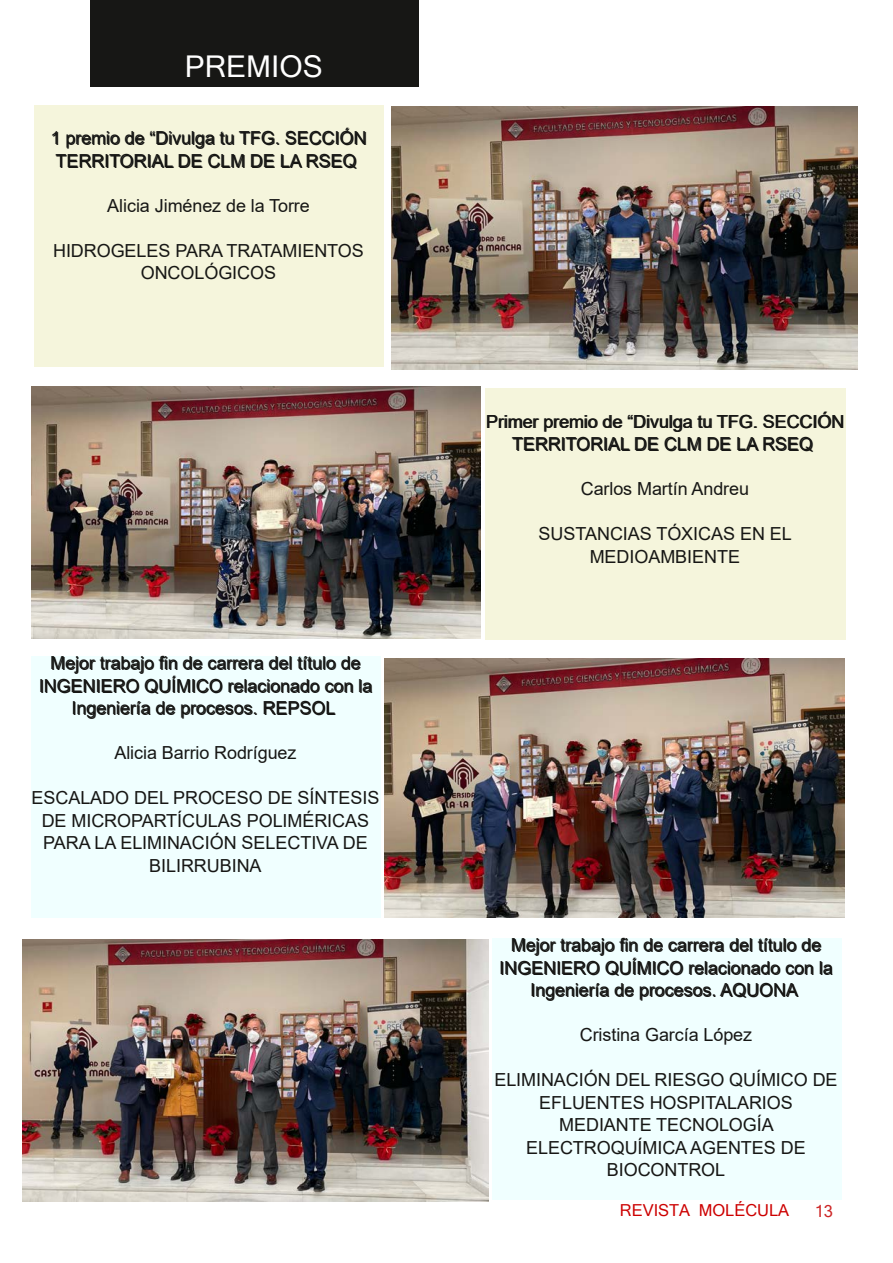
<style>
.page{position:relative;width:893px;height:1263px;background:#fff}
.page>*{position:absolute;margin:0;border:0;box-sizing:border-box;transform-origin:0 0}
.t1{font:30px "Microsoft Sans Serif";color:#fff}
.t2{font:18px/22.5px "Arial";letter-spacing:-.005em;color:#171715;text-align:center}
.t3{font:16.5px "Microsoft Sans Serif";color:#cd0000}
.t4{font:16.5px "Microsoft Sans Serif";color:#cd2626}
</style>
<div class="page">
<div style="left:90px;top:0;width:328px;height:87px;background:#171715"></div>
<div style="left:31px;top:656px;width:350px;height:262px;background:#f0ffff"></div>
<img style="left:32px;top:387px;width:448px;height:252px">
<div style="left:485px;top:389px;width:360px;height:251px;background:#f5f5dc"></div>
<img style="left:385px;top:659px;width:460px;height:259px">
<div style="left:492px;top:938px;width:350px;height:262px;background:#f0ffff"></div>
<img style="left:22px;top:939px;width:467px;height:263px">
<div style="left:34px;top:105px;width:350px;height:262px;background:#f5f5dc"></div>
<img style="left:391px;top:107px;width:467px;height:262px">
<h1 class="t1" style="left:185px;top:49px;width:139px">PREMIOS</h1>
<p class="t2" style="left:51px;top:128px;width:317px;text-align:left">1 premio de “Divulga tu TFG. SECCIÓN<br>TERRITORIAL DE CLM DE LA RSEQ</p>
<p class="t2" style="left:107px;top:194px;width:204px">Alicia Jiménez de la Torre</p>
<p class="t2" style="left:53px;top:239px;width:312px">HIDROGELES PARA TRATAMIENTOS<br>ONCOLÓGICOS</p>
<p class="t2" style="left:39px;top:652px;width:336px">Mejor trabajo fin de carrera del título de<br>INGENIERO QUÍMICO relacionado con la<br>Ingeniería de procesos. REPSOL</p>
<p class="t2" style="left:114px;top:742px;width:184px">Alicia Barrio Rodríguez</p>
<p class="t2" style="left:32px;top:787px;width:349px">ESCALADO DEL PROCESO DE SÍNTESIS<br>DE MICROPARTÍCULAS POLIMÉRICAS<br>PARA LA ELIMINACIÓN SELECTIVA DE<br>BILIRRUBINA</p>
<p class="t2" style="left:487px;top:411px;width:360px">Primer premio de “Divulga tu TFG. SECCIÓN<br>TERRITORIAL DE CLM DE LA RSEQ</p>
<p class="t2" style="left:581px;top:478px;width:170px">Carlos Martín Andreu</p>
<p class="t2" style="left:539px;top:523px;width:255px">SUSTANCIAS TÓXICAS EN EL<br>MEDIOAMBIENTE</p>
<p class="t2" style="left:499px;top:934px;width:336px">Mejor trabajo fin de carrera del título de<br>INGENIERO QUÍMICO relacionado con la<br>Ingeniería de procesos. AQUONA</p>
<p class="t2" style="left:580px;top:1024px;width:174px">Cristina García López</p>
<p class="t2" style="left:494px;top:1069px;width:345px">ELIMINACIÓN DEL RIESGO QUÍMICO DE<br>EFLUENTES HOSPITALARIOS<br>MEDIANTE TECNOLOGÍA<br>ELECTROQUÍMICA AGENTES DE<br>BIOCONTROL</p>
<p class="t3" style="left:620px;top:1201px;width:171px">REVISTA MOLÉCULA</p>
<p class="t4" style="left:815px;top:1201px;width:20px">13</p>
</div>
